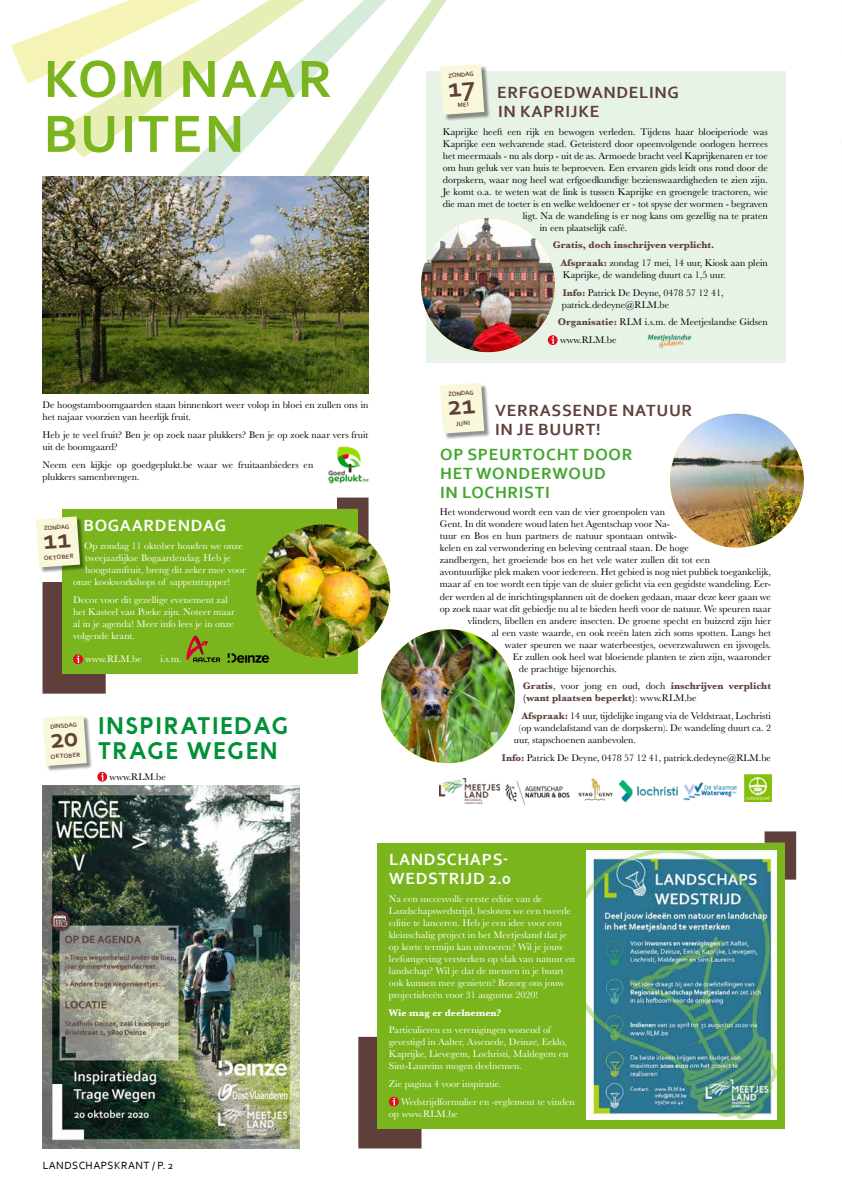
<style>
.page{position:relative;width:842px;height:1191px;background:#fff}
.page>*{position:absolute;margin:0;border:0;box-sizing:border-box;transform-origin:0 0}
.t1{font:700 54.9px/54.9px "Corbel";letter-spacing:.04em;color:#7ab51d}
.t2{font:700 24px/25px "Baufra";letter-spacing:.01em;color:#009037}
.t3{font:700 17px/19px "Corbel";letter-spacing:.04em;color:#5f3f3a}
.t4{font:700 17px/19px "Corbel";letter-spacing:.04em;color:#41a62b}
.t5{font:700 17px/19px "Corbel";letter-spacing:.04em;color:#fff}
.t6{font:11px "Corbel";letter-spacing:.04em;color:#000}
.t7{font:10px/17.7px "Baskerville";color:#000}
.t8{font:10px/12px "Baskerville";color:#fff}
.t9{font:700 10px/12px "Baskerville";color:#5f3f3a}
.t10{font:700 10px "Baskerville";color:#fff}
.t11{font:700 6.3px "Corbel";color:#5f3f3a}
.s1{font-weight:400;color:#000}
.s2{font-weight:700;color:#5f3f3a}
</style>
<div class="page">
<svg style="left:11px;top:27px;width:47px;height:57px"></svg>
<svg style="left:58px;top:0;width:89px;height:158px"></svg>
<svg style="left:147px;top:0;width:109px;height:177px"></svg>
<svg style="left:256px;top:0;width:190px;height:177px"></svg>
<img style="left:43px;top:177px;width:326px;height:216px">
<svg style="left:765px;top:831px;width:31px;height:48px"></svg>
<div style="left:378px;top:842px;width:407px;height:286px;background:#7ab51d"></div>
<svg style="left:358px;top:1036px;width:63px;height:112px"></svg>
<img style="left:586px;top:850px;width:190px;height:269px">
<div style="left:426px;top:71px;width:359px;height:292px;background:#e8f3e7"></div>
<svg style="left:97px;top:772px;width:10px;height:9px"></svg>
<svg style="left:101px;top:773px;width:2px;height:7px"></svg>
<img style="left:43px;top:785px;width:256px;height:363px">
<div style="left:441px;top:383px;width:49px;height:57px;background:#000;opacity:.43"></div>
<img style="left:505px;top:781px;width:65px;height:24px">
<img style="left:619px;top:781px;width:58px;height:20px">
<img style="left:744px;top:775px;width:27px;height:26px">
<img style="left:578px;top:778px;width:35px;height:23px">
<img style="left:440px;top:779px;width:60px;height:24px">
<img style="left:683px;top:782px;width:54px;height:19px">
<img style="left:381px;top:629px;width:134px;height:134px;border-radius:67px">
<img style="left:670px;top:414px;width:134px;height:133px;border-radius:67px">
<svg style="left:337px;top:497px;width:32px;height:45px"></svg>
<div style="left:62px;top:509px;width:295px;height:164px;background:#7ab51d"></div>
<svg style="left:43px;top:582px;width:63px;height:111px"></svg>
<img style="left:256px;top:524px;width:134px;height:134px;border-radius:67px">
<div style="left:37px;top:517px;width:49px;height:56px;background:#000;opacity:.43"></div>
<div style="left:44px;top:716px;width:49px;height:56px;background:#000;opacity:.43"></div>
<svg style="left:548px;top:335px;width:10px;height:10px"></svg>
<svg style="left:551px;top:336px;width:3px;height:8px"></svg>
<div style="left:441px;top:65px;width:49px;height:56px;background:#000;opacity:.43"></div>
<img style="left:421px;top:218px;width:134px;height:134px;border-radius:67px">
<svg style="left:186px;top:635px;width:34px;height:27px"></svg>
<img style="left:647px;top:334px;width:45px;height:15px">
<img style="left:328px;top:446px;width:41px;height:37px">
<img style="left:227px;top:653px;width:43px;height:10px">
<svg style="left:440px;top:382px;width:44px;height:51px;background:#f5f4d9"></svg>
<svg style="left:36px;top:516px;width:44px;height:51px;background:#eff0d0"></svg>
<svg style="left:43px;top:715px;width:44px;height:51px;background:#f3f2d7"></svg>
<svg style="left:440px;top:64px;width:44px;height:51px;background:#f2f2d7"></svg>
<h1 class="t1" style="left:44px;top:50px;width:290px">KOM NAAR<br>BUITEN</h1>
<p class="t7" style="left:43px;top:399px;width:327px;line-height:12px">De hoogstamboomgaarden staan binnenkort weer volop in bloei en zullen ons in het najaar voorzien van heerlijk fruit.</p>
<p class="t7" style="left:43px;top:429px;width:328px;line-height:12px">Heb je te veel fruit? Ben je op zoek naar plukkers? Ben je op zoek naar vers fruit uit de boomgaard?</p>
<p class="t7" style="left:43px;top:458px;width:272px;line-height:12px">Neem een kijkje op goedgeplukt.be waar we fruitaanbieders en plukkers samenbrengen.</p>
<h3 class="t5" style="left:83px;top:516px;width:144px">BOGAARDENDAG</h3>
<p class="t8" style="left:84px;top:540px;width:160px">Op zondag 11 oktober houden we onze</p>
<p class="t8" style="left:85px;top:552px;width:147px">tweejaarlijkse Bogaardendag. Heb je</p>
<p class="t8" style="left:85px;top:564px;width:162px">hoogstamfruit, breng dit zeker mee voor</p>
<p class="t8" style="left:73px;top:576px;width:158px">onze kookworkshops of sappentrapper!</p>
<p class="t8" style="left:73px;top:593px;width:163px">Decor voor dit gezellige evenement zal het Kasteel van Poeke zijn. Noteer maar al in je agenda! Meer info lees je in onze volgende krant.</p>
<p class="t8" style="left:85px;top:653px;width:58px">www.RLM.be</p>
<p class="t11" style="left:44px;top:524px;width:27px;rotate:-4deg">ZONDAG</p>
<p class="t11" style="left:44px;top:554px;width:31px;rotate:-4deg">OKTOBER</p>
<p class="t8" style="left:160px;top:653px;width:23px">i.s.m.</p>
<p class="t11" style="left:50px;top:722px;width:28px;rotate:-4deg">DINSDAG</p>
<p class="t11" style="left:50px;top:753px;width:31px;rotate:-4deg">OKTOBER</p>
<h2 class="t2" style="left:97px;top:712px;width:193px">INSPIRATIEDAG<br>TRAGE WEGEN</h2>
<p class="t7" style="left:110px;top:767px;width:58px">www.RLM.be</p>
<p class="t11" style="left:448px;top:72px;width:27px;rotate:-4deg">ZONDAG</p>
<h3 class="t3" style="left:497px;top:82px;width:183px">ERFGOEDWANDELING<br>IN KAPRIJKE</h3>
<p class="t7" style="left:443px;top:123px;width:326px">Kaprijke heeft een rijk en bewogen verleden. Tijdens haar bloeiperiode was</p>
<p class="t7" style="left:443px;top:135px;width:327px">Kaprijke een welvarende stad. Geteisterd door opeenvolgende oorlogen herrees</p>
<p class="t7" style="left:443px;top:147px;width:327px">het meermaals - nu als dorp - uit de as. Armoede bracht veel Kaprijkenaren er toe</p>
<p class="t7" style="left:443px;top:159px;width:326px">om hun geluk ver van huis te beproeven. Een ervaren gids leidt ons rond door de</p>
<p class="t7" style="left:443px;top:171px;width:327px">dorpskern, waar nog heel wat erfgoedkundige bezienswaardigheden te zien zijn.</p>
<p class="t7" style="left:443px;top:183px;width:327px">Je komt o.a. te weten wat de link is tussen Kaprijke en groengele tractoren, wie</p>
<p class="t7" style="left:443px;top:195px;width:327px">die man met de toeter is en welke weldoener er - tot spyse der wormen - begraven</p>
<p class="t7" style="left:523px;top:207px;width:247px">ligt. Na de wandeling is er nog kans om gezellig na te praten</p>
<p class="t7" style="left:540px;top:219px;width:89px">in een plaatselijk café.</p>
<p class="t9" style="left:561px;top:236px;width:209px;line-height:17.7px;text-indent:-8px">Gratis, doch inschrijven verplicht.<br>Afspraak: <span class="s1">zondag 17 mei, 14 uur, Kiosk aan plein</span></p>
<p class="t7" style="left:563px;top:266px;width:164px">Kaprijke, de wandeling duurt ca 1,5 uur.<br><span class="s2">Info:</span> Patrick De Deyne, 0478 57 12 41,</p>
<p class="t7" style="left:558px;top:296px;width:211px;text-indent:4px">patrick.dedeyne@RLM.be<br><span class="s2">Organisatie:</span> RLM i.s.m. de Meetjeslandse Gidsen www.RLM.be</p>
<p class="t11" style="left:448px;top:390px;width:27px;rotate:-4deg">ZONDAG</p>
<p class="t11" style="left:456px;top:420px;width:16px;rotate:-4deg">JUNI</p>
<h3 class="t3" style="left:495px;top:400px;width:198px">VERRASSENDE NATUUR<br>IN JE BUURT!</h3>
<h3 class="t4" style="left:440px;top:444px;width:194px">OP SPEURTOCHT DOOR<br>HET WONDERWOUD<br>IN LOCHRISTI</h3>
<p class="t7" style="left:440px;top:503px;width:227px">Het wonderwoud wordt een van de vier groenpolen van</p>
<p class="t7" style="left:440px;top:515px;width:232px">Gent. In dit wondere woud laten het Agentschap voor Na-</p>
<p class="t7" style="left:440px;top:527px;width:238px">tuur en Bos en hun partners de natuur spontaan ontwik-</p>
<p class="t7" style="left:440px;top:539px;width:251px">kelen en zal verwondering en beleving centraal staan. De hoge</p>
<p class="t7" style="left:440px;top:551px;width:272px">zandbergen, het groeiende bos en het vele water zullen dit tot een</p>
<p class="t7" style="left:440px;top:563px;width:333px">avontuurlijke plek maken voor iedereen. Het gebied is nog niet publiek toegankelijk,</p>
<p class="t7" style="left:440px;top:575px;width:333px">maar af en toe wordt een tipje van de sluier gelicht via een gegidste wandeling. Eer-</p>
<p class="t7" style="left:440px;top:587px;width:333px">der werden al de inrichtingsplannen uit de doeken gedaan, maar deze keer gaan we</p>
<p class="t7" style="left:440px;top:599px;width:333px">op zoek naar wat dit gebiedje nu al te bieden heeft voor de natuur. We speuren naar</p>
<p class="t7" style="left:468px;top:611px;width:305px">vlinders, libellen en andere insecten. De groene specht en buizerd zijn hier</p>
<p class="t7" style="left:492px;top:623px;width:281px">al een vaste waarde, en ook reeën laten zich soms spotten. Langs het</p>
<p class="t7" style="left:505px;top:635px;width:267px">water speuren we naar waterbeestjes, oeverzwaluwen en ijsvogels.</p>
<p class="t7" style="left:513px;top:647px;width:260px">Er zullen ook heel wat bloeiende planten te zien zijn, waaronder</p>
<p class="t7" style="left:519px;top:659px;width:100px">de prachtige bijenorchis.</p>
<p class="t9" style="left:523px;top:680px;width:249px">Gratis<span class="s1">, voor jong en oud, doch</span> inschrijven verplicht (want plaatsen beperkt)<span class="s1">: www.RLM.be</span></p>
<p class="t7" style="left:522px;top:707px;width:250px"><span class="s2">Afspraak:</span> 14 uur, tijdelijke ingang via de Veldstraat, Lochristi</p>
<p class="t7" style="left:519px;top:719px;width:253px">(op wandelafstand van de dorpskern). De wandeling duurt ca. 2</p>
<p class="t7" style="left:514px;top:731px;width:124px">uur, stapschoenen aanbevolen.</p>
<p class="t7" style="left:502px;top:748px;width:271px"><span class="s2">Info:</span> Patrick De Deyne, 0478 57 12 41, patrick.dedeyne@RLM.be</p>
<p class="t6" style="left:43px;top:1158px;width:132px">LANDSCHAPSKRANT / P. 2</p>
<h3 class="t5" style="left:389px;top:849px;width:123px">LANDSCHAPS-<br>WEDSTRIJD 2.0</h3>
<p class="t8" style="left:389px;top:892px;width:188px">Na een succesvolle eerste editie van de Landschapswedstrijd, besloten we een tweede editie te lanceren. Heb je een idee voor een kleinschalig project in het Meetjesland dat je op korte termijn kan uitvoeren? Wil je jouw leefomgeving versterken op vlak van natuur en landschap? Wil je dat de mensen in je buurt ook kunnen mee genieten? Bezorg ons jouw projectideeën voor 31 augustus 2020!</p>
<p class="t10" style="left:389px;top:1005px;width:114px">Wie mag er deelnemen?</p>
<p class="t8" style="left:389px;top:1024px;width:181px">Particulieren en verenigingen wonend of gevestigd in Aalter, Assenede, Deinze, Eeklo, Kaprijke, Lievegem, Lochristi, Maldegem en Sint-Laureins mogen deelnemen.</p>
<p class="t8" style="left:401px;top:1075px;width:175px;line-height:17.7px;text-indent:-12px">Zie pagina 4 voor inspiratie.<br>Wedstrijdformulier en -reglement te vinden</p>
<p class="t8" style="left:389px;top:1107px;width:71px">op www.RLM.be</p>
</div>
